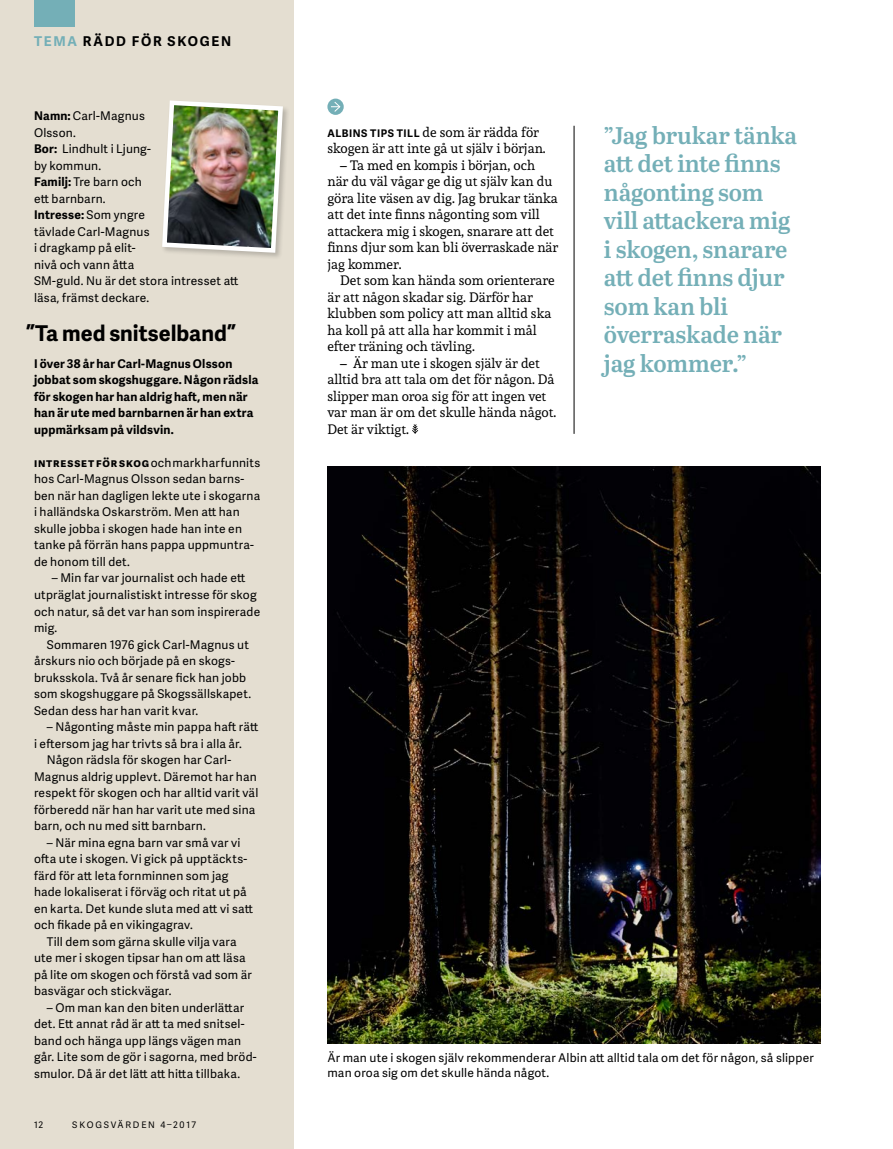
<style>
.page{position:relative;width:893px;height:1149px;background:#fff}
.page>*{position:absolute;margin:0;border:0;box-sizing:border-box;transform-origin:0 0}
.t1{font:600 24px/28.5px "Abril Text";letter-spacing:-.01em;color:#74afb7}
.t2{font:700 21.75px "Adelle Sans";color:#000}
.t3{font:13.5px/16.5px "Andada";color:#000}
.t4{font:700 13.5px "Adelle Sans";letter-spacing:.13em;color:#000}
.t5{font:12px/16.5px "Adelle Sans";letter-spacing:.015em;color:#000}
.t6{font:700 12px/16.5px "Adelle Sans";letter-spacing:.015em;color:#000}
.t7{font:9px "Adelle Sans";letter-spacing:.2em;color:#000}
.s1{color:#74afb7}
.s2{font-weight:700}
.s3{font-family:"Adelle Sans";font-weight:700;font-size:10.5px}
</style>
<div class="page">
<div style="left:0;top:0;width:293px;height:1148px;background:#e4ded1"></div>
<div style="left:161px;top:99px;width:129px;height:161px;background:#000;opacity:.2"></div>
<img style="left:161px;top:99px;width:124px;height:156px">
<svg style="left:412px;top:424px;width:6px;height:9px"></svg>
<hr style="left:574px;top:126px;width:1px;height:308px;background:#000">
<img style="left:327px;top:466px;width:494px;height:577px">
<div style="left:34px;top:0;width:41px;height:26px;background:#74afb7"></div>
<svg style="left:327px;top:99px;width:17px;height:16px"></svg>
<svg style="left:331px;top:101px;width:10px;height:11px"></svg>
<p class="t4" style="left:34px;top:31px;width:199px"><span class="s1">TEMA</span> RÄDD FÖR SKOGEN</p>
<p class="t5" style="left:34px;top:107px;width:206px"><span class="s2">Namn:</span> Carl-Magnus<br>Olsson.<br><span class="s2">Bor:</span> Lindhult i Ljung-<br>by kommun.<br><span class="s2">Familj:</span> Tre barn och<br>ett barnbarn.<br><span class="s2">Intresse:</span> Som yngre<br>tävlade Carl-Magnus<br>i dragkamp på elit-<br>nivå och vann åtta<br>SM-guld. Nu är det stora intresset att läsa, främst deckare.</p>
<h2 class="t2" style="left:26px;top:317px;width:211px">”Ta med snitselband”</h2>
<p class="t6" style="left:34px;top:354px;width:226px">I över 38 år har Carl-Magnus Olsson jobbat som skogshuggare. Någon rädsla för skogen har han aldrig haft, men när han är ute med barnbarnen är han extra uppmärksam på vildsvin.</p>
<p class="t5" style="left:34px;top:454px;width:228px"><span class="s2">intresset för skog</span> och mark har funnits hos Carl-Magnus Olsson sedan barns&shy;ben när han dagligen lekte ute i skogarna i halländska Oskarström. Men att han skulle jobba i skogen hade han inte en tanke på förrän hans pappa uppmuntra&shy;de honom till det.</p>
<p class="t5" style="left:34px;top:569px;width:228px;text-indent:18px">– Min far var journalist och hade ett utpräglat journalistiskt intresse för skog och natur, så det var han som inspirerade mig.</p>
<p class="t5" style="left:34px;top:635px;width:219px;text-indent:13px">Sommaren 1976 gick Carl-Magnus ut årskurs nio och började på en skogs&shy;bruksskola. Två år senare fick han jobb som skogshuggare på Skogssällskapet.<br>Sedan dess har han varit kvar.</p>
<p class="t5" style="left:47px;top:718px;width:213px">– Någonting måste min pappa haft rätt</p>
<p class="t5" style="left:34px;top:734px;width:209px">i eftersom jag har trivts så bra i alla år.</p>
<p class="t5" style="left:47px;top:751px;width:186px">Någon rädsla för skogen har Carl-</p>
<p class="t5" style="left:34px;top:767px;width:224px">Magnus aldrig upplevt. Däremot har han</p>
<p class="t5" style="left:34px;top:784px;width:226px">respekt för skogen och har alltid varit väl</p>
<p class="t5" style="left:34px;top:800px;width:223px">förberedd när han har varit ute med sina</p>
<p class="t5" style="left:34px;top:817px;width:173px">barn, och nu med sitt barnbarn.</p>
<p class="t5" style="left:34px;top:833px;width:220px;text-indent:13px">– När mina egna barn var små var vi ofta ute i skogen. Vi gick på upptäckts&shy;färd för att leta fornminnen som jag hade lokaliserat i förväg och ritat ut på en karta. Det kunde sluta med att vi satt och fikade på en vikingagrav.</p>
<p class="t5" style="left:34px;top:932px;width:219px;text-indent:13px">Till dem som gärna skulle vilja vara ute mer i skogen tipsar han om att läsa på lite om skogen och förstå vad som är basvägar och stickvägar.</p>
<p class="t5" style="left:34px;top:998px;width:224px;text-indent:13px">– Om man kan den biten underlättar det. Ett annat råd är att ta med snitsel&shy;band och hänga upp längs vägen man går. Lite som de gör i sagorna, med bröd&shy;smulor. Då är det lätt att hitta tillbaka.</p>
<p class="t7" style="left:34px;top:1117px;width:11px">12</p>
<p class="t7" style="left:72px;top:1117px;width:125px">SKOGSVÄRDEN 4–2017</p>
<p class="t3" style="left:327px;top:123px;width:220px"><span class="s3">ALBINS TIPS TILL</span> de som är rädda för skogen är att inte gå ut själv i början.</p>
<p class="t3" style="left:327px;top:156px;width:232px;text-indent:13px">– Ta med en kompis i början, och när du väl vågar ge dig ut själv kan du göra lite väsen av dig. Jag brukar tänka att det inte finns någonting som vill attackera mig i skogen, snarare att det finns djur som kan bli överraskade när jag kommer.</p>
<p class="t3" style="left:327px;top:272px;width:229px;text-indent:13px">Det som kan hända som orienterare är att någon skadar sig. Därför har klubben som policy att man alltid ska ha koll på att alla har kommit i mål efter träning och tävling.</p>
<p class="t3" style="left:327px;top:354px;width:230px;text-indent:13px">– Är man ute i skogen själv är det alltid bra att tala om det för någon. Då slipper man oroa sig för att ingen vet var man är om det skulle hända något.<br>Det är viktigt.</p>
<h1 class="t1" style="left:604px;top:120px;width:195px">”Jag brukar tänka att det inte finns någonting som vill attackera mig i skogen, snarare att det finns djur som kan bli överraskade när jag kommer.”</h1>
<p class="t5" style="left:327px;top:1049px;width:488px;line-height:15px">Är man ute i skogen själv rekommenderar Albin att alltid tala om det för någon, så slipper man oroa sig om det skulle hända något.</p>
</div>
